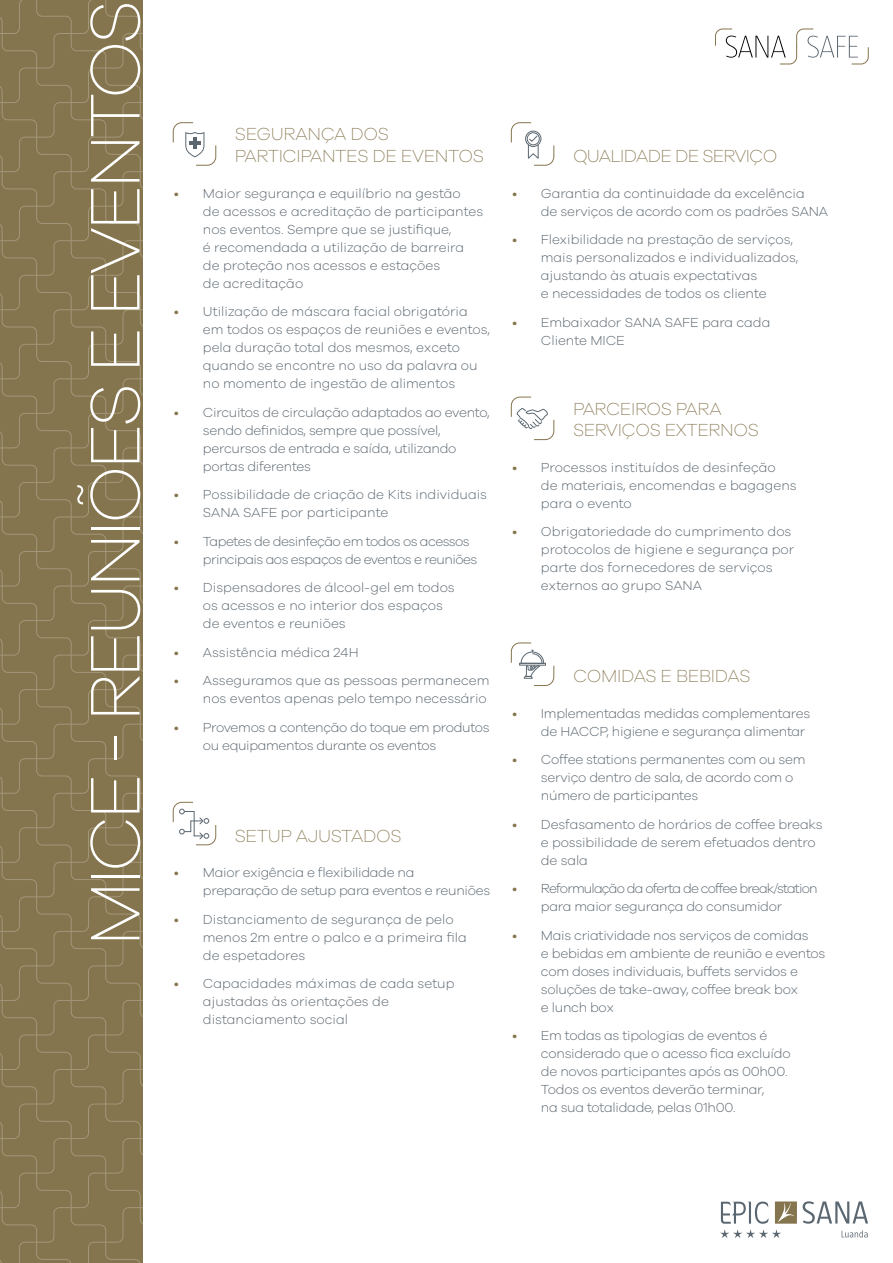
<style>
.page{position:relative;width:893px;height:1263px;background:#fff}
.page>*{position:absolute;margin:0;border:0;box-sizing:border-box;transform-origin:0 0}
.t1{font:200 72.3px "Galano Grotesque";letter-spacing:-.06em;color:#fff}
.t2{font:200 18px/21.6px "Galano Grotesque";letter-spacing:-.02em;color:#85754e}
.t3{font:200 18px "Galano Grotesque";letter-spacing:-.04em;color:#85754e}
.t4{font:300 13.5px/18px "Galano Grotesque";letter-spacing:-.01em;color:#5b6770}
.t5{font:300 13.5px/18px "Galano Grotesque";letter-spacing:-.04em;color:#5b6770}
.t6{font:300 13.5px/18px "Galano Grotesque";letter-spacing:-.06em;color:#5b6770;text-align:center}
.s1{color:#85754e}
</style>
<div class="page">
<svg style="left:0;top:0;width:142px;height:1263px;background:#867650"></svg>
<svg style="left:715px;top:28px;width:154px;height:37px"></svg>
<svg style="left:510px;top:122px;width:45px;height:44px"></svg>
<svg style="left:172px;top:122px;width:45px;height:44px"></svg>
<svg style="left:172px;top:801px;width:45px;height:45px"></svg>
<svg style="left:510px;top:396px;width:45px;height:44px"></svg>
<svg style="left:510px;top:642px;width:45px;height:44px"></svg>
<svg style="left:720px;top:1201px;width:77px;height:37px"></svg>
<svg style="left:803px;top:1201px;width:65px;height:23px"></svg>
<svg style="left:842px;top:1230px;width:26px;height:7px"></svg>
<h1 class="t1" style="left:72px;top:946px;width:948px;rotate:-90deg">MICE - REUNIÕES E EVENTOS</h1>
<h2 class="t2" style="left:235px;top:123px;width:251px">SEGURANÇA DOS<br>PARTICIPANTES DE EVENTOS</h2>
<p class="t4" style="left:203px;top:184px;width:282px;text-indent:-29px"><span class="s1">•</span> Maior segurança e equilíbrio na gestão<br>de acessos e acreditação de participantes nos eventos. Sempre que se justifique,<br>é recomendada a utilização de barreira de proteção nos acessos e estações<br>de acreditação</p>
<p class="t4" style="left:203px;top:302px;width:289px;text-indent:-29px"><span class="s1">•</span> Utilização de máscara facial obrigatória em todos os espaços de reuniões e eventos, pela duração total dos mesmos, exceto quando se encontre no uso da palavra ou no momento de ingestão de alimentos</p>
<p class="t4" style="left:203px;top:403px;width:288px;text-indent:-29px"><span class="s1">•</span> Circuitos de circulação adaptados ao evento, sendo definidos, sempre que possível, percursos de entrada e saída, utilizando portas diferentes</p>
<p class="t4" style="left:203px;top:485px;width:286px;text-indent:-29px"><span class="s1">•</span> Possibilidade de criação de Kits individuais<br>SANA SAFE por participante</p>
<p class="t5" style="left:203px;top:532px;width:276px;text-indent:-29px"><span class="s1">•</span> Tapetes de desinfeção em todos os acessos principais aos espaços de eventos e reuniões</p>
<p class="t4" style="left:203px;top:578px;width:253px;text-indent:-29px"><span class="s1">•</span> Dispensadores de álcool-gel em todos os acessos e no interior dos espaços de eventos e reuniões</p>
<p class="t4" style="left:174px;top:643px;width:186px"><span class="s1">•</span> Assistência médica 24H</p>
<p class="t4" style="left:174px;top:671px;width:317px;text-align:right"><span class="s1">•</span> Asseguramos que as pessoas permanecem nos eventos apenas pelo tempo necessário</p>
<p class="t4" style="left:203px;top:718px;width:288px;text-indent:-29px"><span class="s1">•</span> Provemos a contenção do toque em produtos ou equipamentos durante os eventos</p>
<h2 class="t2" style="left:235px;top:824px;width:168px">SETUP AJUSTADOS</h2>
<p class="t4" style="left:203px;top:863px;width:289px;text-indent:-29px"><span class="s1">•</span> Maior exigência e flexibilidade na preparação de setup para eventos e reuniões</p>
<p class="t4" style="left:203px;top:910px;width:265px;text-indent:-29px"><span class="s1">•</span> Distanciamento de segurança de pelo menos 2m entre o palco e a primeira fila de espetadores</p>
<p class="t4" style="left:203px;top:974px;width:253px;text-indent:-29px"><span class="s1">•</span> Capacidades máximas de cada setup ajustadas às orientações de distanciamento social</p>
<h2 class="t3" style="left:573px;top:145px;width:206px">QUALIDADE DE SERVIÇO</h2>
<p class="t4" style="left:541px;top:184px;width:288px;text-indent:-29px"><span class="s1">•</span> Garantia da continuidade da excelência<br>de serviços de acordo com os padrões SANA</p>
<p class="t4" style="left:541px;top:230px;width:259px;text-indent:-29px"><span class="s1">•</span> Flexibilidade na prestação de serviços, mais personalizados e individualizados, ajustando às atuais expectativas<br>e necessidades de todos os cliente</p>
<p class="t4" style="left:541px;top:313px;width:231px;text-indent:-29px"><span class="s1">•</span> Embaixador SANA SAFE para cada<br>Cliente MICE</p>
<h2 class="t2" style="left:573px;top:397px;width:187px">PARCEIROS PARA<br>SERVIÇOS EXTERNOS</h2>
<p class="t4" style="left:541px;top:458px;width:257px;text-indent:-29px"><span class="s1">•</span> Processos instituídos de desinfeção<br>de materiais, encomendas e bagagens para o evento</p>
<p class="t4" style="left:541px;top:522px;width:255px;text-indent:-29px"><span class="s1">•</span> Obrigatoriedade do cumprimento dos protocolos de higiene e segurança por parte dos fornecedores de serviços externos ao grupo SANA</p>
<h2 class="t2" style="left:573px;top:665px;width:179px">COMIDAS E BEBIDAS</h2>
<p class="t4" style="left:541px;top:704px;width:271px;text-indent:-29px"><span class="s1">•</span> Implementadas medidas complementares de HACCP, higiene e segurança alimentar</p>
<p class="t4" style="left:541px;top:750px;width:266px;text-indent:-29px"><span class="s1">•</span> Coffee stations permanentes com ou sem serviço dentro de sala, de acordo com o número de participantes</p>
<p class="t4" style="left:541px;top:815px;width:283px;text-indent:-29px"><span class="s1">•</span> Desfasamento de horários de coffee breaks e possibilidade de serem efetuados dentro de sala</p>
<p class="t6" style="left:512px;top:879px;width:307px"><span class="s1">•</span> Reformulação da oferta de coffee break/station para maior segurança do consumidor</p>
<p class="t4" style="left:541px;top:926px;width:286px;text-indent:-29px"><span class="s1">•</span> Mais criatividade nos serviços de comidas<br>e bebidas em ambiente de reunião e eventos com doses individuais, buffets servidos e soluções de take-away, coffee break box<br>e lunch box</p>
<p class="t4" style="left:541px;top:1026px;width:251px;text-indent:-29px"><span class="s1">•</span> Em todas as tipologias de eventos é considerado que o acesso fica excluído de novos participantes após as 00h00.<br>Todos os eventos deverão terminar,<br>na sua totalidade, pelas 01h00.</p>
</div>
